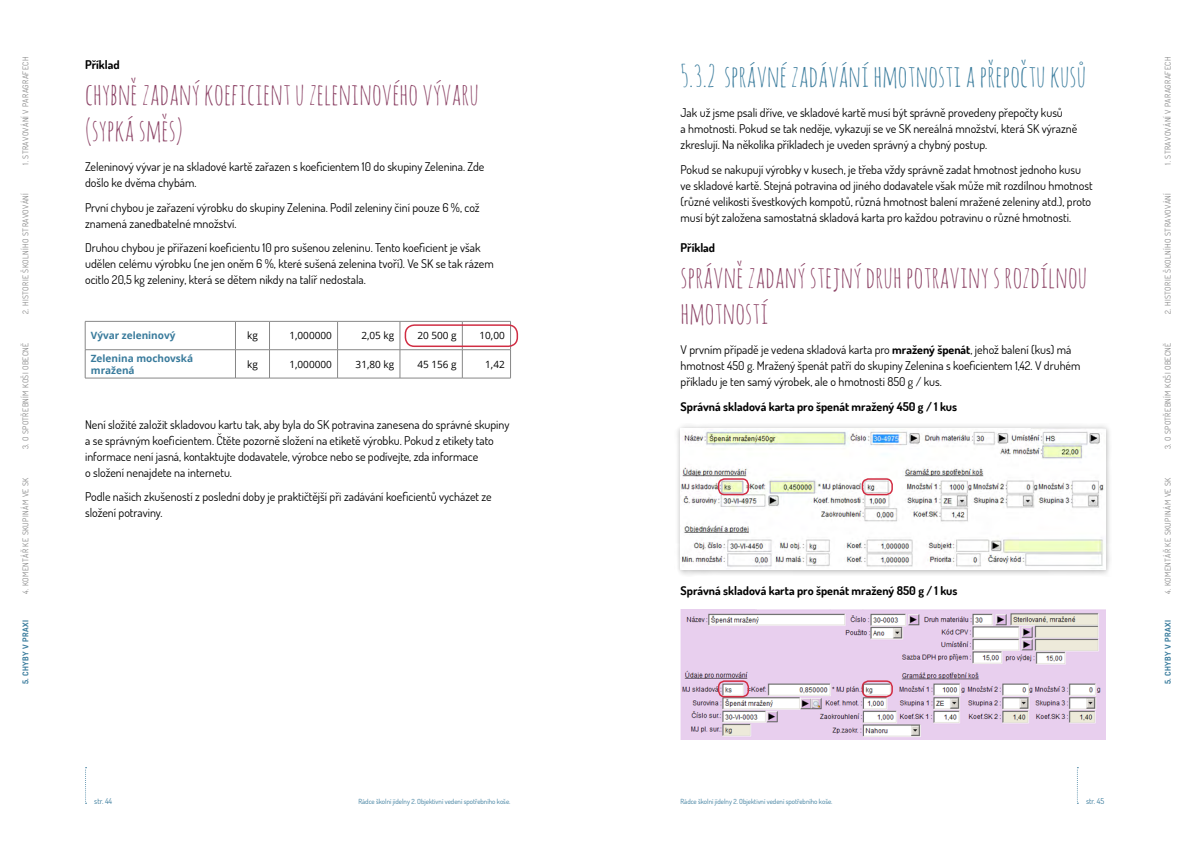
<style>
.page{position:relative;width:1191px;height:842px;background:#fff}
.page>*{position:absolute;margin:0;border:0;box-sizing:border-box;transform-origin:0 0}
.t1{font:30px/36px "Amatic SC";color:#8b4164}
.t2{font:30px "Amatic SC";color:#397b9c}
.t3{font:12px/16px "Dosis";color:#000}
.t4{font:700 12px "Dosis";color:#000}
.t5{font:10px "Open Sans";color:#000}
.t6{font:700 10px/12px "Open Sans";color:#397b9c}
.t7{font:8px "Dosis";letter-spacing:.05em;color:#878787}
.t8{font:700 8px "Dosis";letter-spacing:.05em;color:#397b9c}
.t9{font:8px "Dosis";color:#397b9c}
.t10{font:7px "Dosis";color:#397b9c}
.s1{font-weight:700}
</style>
<div class="page">
<svg style="left:1076px;top:767px;width:2px;height:37px"></svg>
<svg style="left:85px;top:767px;width:2px;height:37px"></svg>
<svg style="left:235px;top:322px;width:1px;height:56px"></svg>
<svg style="left:269px;top:322px;width:1px;height:56px"></svg>
<svg style="left:337px;top:322px;width:1px;height:56px"></svg>
<svg style="left:400px;top:322px;width:1px;height:56px"></svg>
<svg style="left:462px;top:322px;width:1px;height:56px"></svg>
<svg style="left:510px;top:321px;width:1px;height:57px"></svg>
<hr style="left:85px;top:350px;width:150px;height:1px;background:#878787">
<hr style="left:235px;top:350px;width:34px;height:1px;background:#878787">
<hr style="left:269px;top:350px;width:68px;height:1px;background:#878787">
<hr style="left:337px;top:350px;width:63px;height:1px;background:#878787">
<hr style="left:400px;top:350px;width:62px;height:1px;background:#878787">
<hr style="left:462px;top:350px;width:48px;height:1px;background:#878787">
<hr style="left:85px;top:321px;width:150px;height:1px;background:#878787">
<hr style="left:235px;top:321px;width:34px;height:1px;background:#878787">
<hr style="left:269px;top:321px;width:68px;height:1px;background:#878787">
<hr style="left:337px;top:321px;width:63px;height:1px;background:#878787">
<hr style="left:400px;top:321px;width:62px;height:1px;background:#878787">
<hr style="left:462px;top:321px;width:48px;height:1px;background:#878787">
<hr style="left:85px;top:378px;width:150px;height:1px;background:#878787">
<hr style="left:235px;top:378px;width:34px;height:1px;background:#878787">
<hr style="left:269px;top:378px;width:68px;height:1px;background:#878787">
<hr style="left:337px;top:378px;width:63px;height:1px;background:#878787">
<hr style="left:400px;top:378px;width:62px;height:1px;background:#878787">
<hr style="left:462px;top:378px;width:48px;height:1px;background:#878787">
<svg style="left:85px;top:321px;width:1px;height:57px"></svg>
<div style="left:674px;top:423px;width:438px;height:153px;background:#000;opacity:.3"></div>
<img style="left:680px;top:429px;width:426px;height:141px">
<img style="left:680px;top:610px;width:426px;height:130px">
<div style="left:405px;top:324px;width:113px;height:23px;border:2px solid #d12d43;border-radius:9px"></div>
<div style="left:861px;top:478px;width:32px;height:17px;border:2px solid #d12d43;border-radius:6px"></div>
<div style="left:861px;top:680px;width:32px;height:17px;border:2px solid #d12d43;border-radius:6px"></div>
<div style="left:718px;top:478px;width:31px;height:17px;border:2px solid #d12d43;border-radius:6px"></div>
<div style="left:718px;top:680px;width:31px;height:17px;border:2px solid #d12d43;border-radius:6px"></div>
<p class="t7" style="left:20px;top:165px;width:109px;rotate:-90deg">1. STRAVOVÁNÍ V PARAGRAFECH</p>
<p class="t7" style="left:1162px;top:165px;width:109px;rotate:-90deg">1. STRAVOVÁNÍ V PARAGRAFECH</p>
<p class="t7" style="left:20px;top:314px;width:123px;rotate:-90deg">2. HISTORIE ŠKOLNÍHO STRAVOVÁNÍ</p>
<p class="t7" style="left:1162px;top:314px;width:123px;rotate:-90deg">2. HISTORIE ŠKOLNÍHO STRAVOVÁNÍ</p>
<p class="t7" style="left:20px;top:449px;width:108px;rotate:-90deg">3. O SPOTŘEBNÍM KOŠI OBECNĚ</p>
<p class="t7" style="left:1162px;top:449px;width:108px;rotate:-90deg">3. O SPOTŘEBNÍM KOŠI OBECNĚ</p>
<p class="t7" style="left:20px;top:594px;width:118px;rotate:-90deg">4. KOMENTÁŘ KE SKUPINÁM VE SK</p>
<p class="t7" style="left:1162px;top:594px;width:118px;rotate:-90deg">4. KOMENTÁŘ KE SKUPINÁM VE SK</p>
<h1 class="t2" style="left:680px;top:57px;width:407px">5.3.2 SPRÁVNÉ ZADÁVÁNÍ HMOTNOSTI APŘEPOČTU KUSŮ</h1>
<p class="t3" style="left:680px;top:105px;width:398px">Jak už jsme psali dříve, ve skladové kartě musí být správně provedeny přepočty kusů<br>a hmotnosti. Pokud se tak neděje, vykazují se ve SK nereálná množství, která SK výrazně zkreslují. Na několika příkladech je uveden správný a chybný postup.</p>
<p class="t3" style="left:680px;top:161px;width:414px">Pokud se nakupují výrobky v kusech, je třeba vždy správně zadat hmotnost jednoho kusu ve skladové kartě. Stejná potravina od jiného dodavatele však může mít rozdílnou hmotnost (různé velikosti švestkových kompotů, různá hmotnost balení mražené zeleniny atd.), proto musí být založena samostatná skladová karta pro každou potravinu o různé hmotnosti.</p>
<p class="t4" style="left:680px;top:240px;width:36px">Příklad</p>
<h1 class="t1" style="left:680px;top:258px;width:408px">SPRÁVNĚ ZADANÝ STEJNÝ DRUH POTRAVINY S ROZDÍLNOU<br>HMOTNOSTÍ</h1>
<p class="t3" style="left:680px;top:341px;width:401px">V prvním případě je vedena skladová karta pro <span class="s1">mražený špenát</span>, jehož balení (kus) má hmotnost 450 g. Mražený špenát patří do skupiny Zelenina s koeficientem 1,42. V druhém příkladu je ten samý výrobek, ale o hmotnosti 850 g / kus.</p>
<p class="t4" style="left:680px;top:399px;width:278px">Správná skladová karta pro špenát mražený 450 g / 1 kus</p>
<p class="t4" style="left:85px;top:57px;width:36px">Příklad</p>
<h1 class="t1" style="left:85px;top:75px;width:395px">CHYBNĚ ZADANÝ KOEFICIENT UZELENINOVÉHO VÝVARU (SYPKÁ SMĚS)</h1>
<p class="t3" style="left:85px;top:158px;width:401px">Zeleninový vývar je na skladové kartě zařazen s koeficientem 10 do skupiny Zelenina. Zde došlo ke dvěma chybám.</p>
<p class="t3" style="left:85px;top:199px;width:396px">První chybou je zařazení výrobku do skupiny Zelenina. Podíl zeleniny činí pouze 6 %, což znamená zanedbatelné množství.</p>
<p class="t3" style="left:85px;top:239px;width:410px">Druhou chybou je přiřazení koeficientu 10 pro sušenou zeleninu. Tento koeficient je však udělen celému výrobku (ne jen oněm 6 %, které sušená zelenina tvoří). Ve SK se tak rázem ocitlo 20,5 kg zeleniny, která se dětem nikdy na talíř nedostala.</p>
<p class="t6" style="left:91px;top:329px;width:86px">Vývar zeleninový</p>
<p class="t5" style="left:247px;top:329px;width:12px">kg</p>
<p class="t5" style="left:289px;top:329px;width:44px">1,000000</p>
<p class="t5" style="left:361px;top:329px;width:34px">2,05 kg</p>
<p class="t5" style="left:417px;top:329px;width:41px">20 500 g</p>
<p class="t5" style="left:479px;top:329px;width:27px">10,00</p>
<p class="t6" style="left:91px;top:352px;width:104px">Zelenina mochovská mražená</p>
<p class="t5" style="left:247px;top:357px;width:12px">kg</p>
<p class="t5" style="left:289px;top:357px;width:44px">1,000000</p>
<p class="t5" style="left:355px;top:357px;width:40px">31,80 kg</p>
<p class="t5" style="left:417px;top:357px;width:41px">45 156 g</p>
<p class="t5" style="left:485px;top:357px;width:21px">1,42</p>
<p class="t3" style="left:85px;top:416px;width:426px">Není složité založit skladovou kartu tak, aby byla do SK potravina zanesena do správné skupiny a se správným koeficientem. Čtěte pozorně složení na etiketě výrobku. Pokud z etikety tato informace není jasná, kontaktujte dodavatele, výrobce nebo se podívejte, zda informace<br>o složení nenajdete na internetu.</p>
<p class="t3" style="left:85px;top:489px;width:408px">Podle našich zkušeností z poslední doby je praktičtější při zadávání koeficientů vycházet ze složení potraviny.</p>
<p class="t4" style="left:680px;top:583px;width:278px">Správná skladová karta pro špenát mražený 850 g / 1 kus</p>
<p class="t8" style="left:20px;top:684px;width:65px;rotate:-90deg">5. CHYBY V PRAXI</p>
<p class="t8" style="left:1162px;top:684px;width:65px;rotate:-90deg">5. CHYBY V PRAXI</p>
<p class="t9" style="left:94px;top:795px;width:19px">str. 44</p>
<p class="t10" style="left:358px;top:796px;width:153px">Rádce školní jídelny 2. Objektivní vedení spotřebního koše.</p>
<p class="t10" style="left:680px;top:796px;width:153px">Rádce školní jídelny 2. Objektivní vedení spotřebního koše.</p>
<p class="t9" style="left:1086px;top:795px;width:20px">str. 45</p>
</div>
